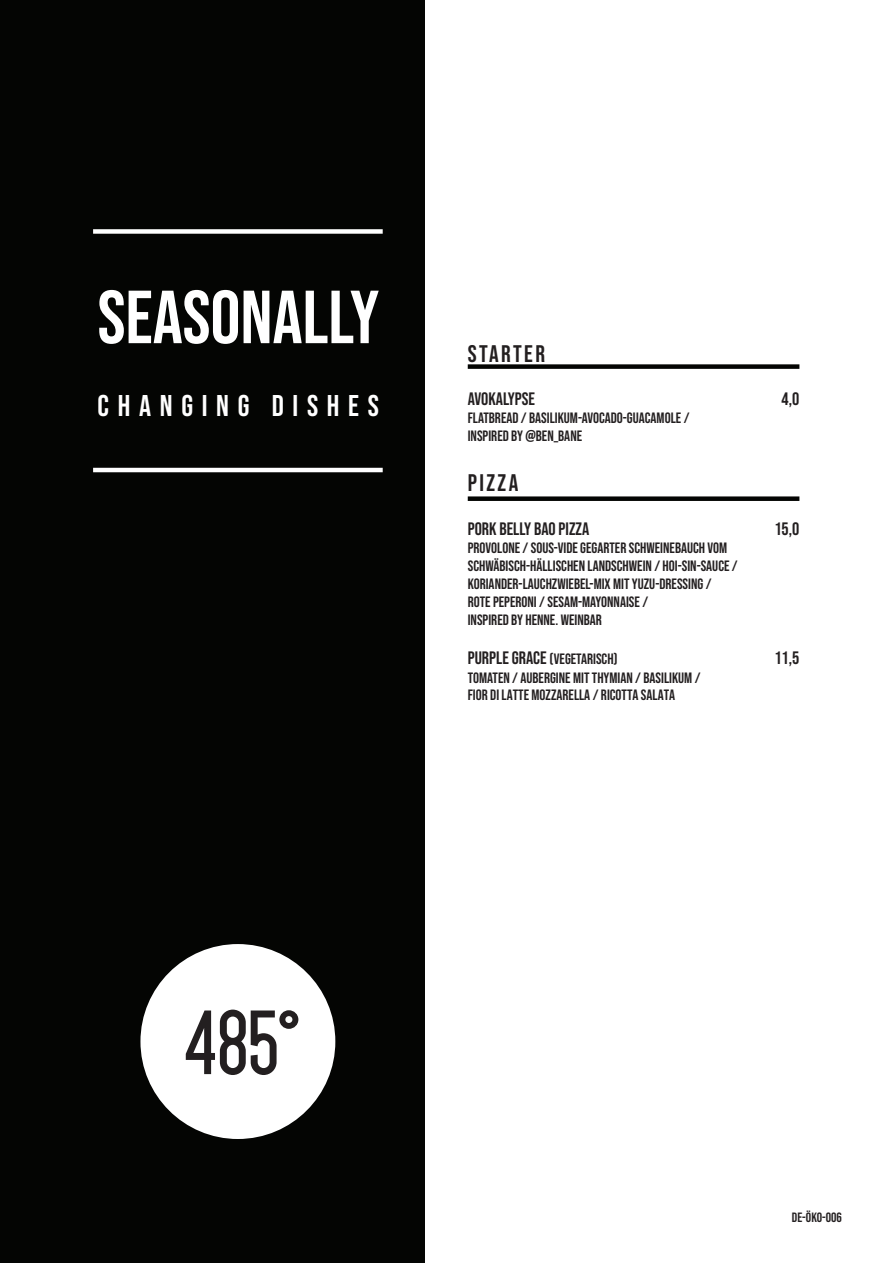
<style>
.page{position:relative;width:893px;height:1263px;background:#fff}
.page>*{position:absolute;margin:0;border:0;box-sizing:border-box;transform-origin:0 0}
.t1{font:75px "Bebas Neue";color:#fff}
.t2{font:30px "Bebas Neue";letter-spacing:.29em;color:#fff}
.t3{font:24px "Bebas Neue";letter-spacing:.1em;color:#231f20}
.first_line{font:18px "Bebas Neue";color:#231f20}
.t4{font:15px/18px "Bebas Neue";color:#231f20}
.t5{font:13.5px "Bebas Neue";color:#231f20}
.s1{font-size:18px}
</style>
<div class="page">
<div style="left:0;top:0;width:425px;height:1263px;background:#040503"></div>
<svg style="left:140px;top:944px;width:195px;height:195px"></svg>
<div style="left:468px;top:496px;width:331px;height:5px;background:#040503"></div>
<div style="left:468px;top:364px;width:331px;height:5px;background:#040503"></div>
<div style="left:93px;top:229px;width:290px;height:5px;background:#fff"></div>
<hr style="left:93px;top:468px;width:290px;height:4px;background:#fff">
<p class="t1" style="left:98px;top:275px;width:283px">SEASONALLY</p>
<p class="t2" style="left:98px;top:389px;width:283px">CHANGING DISHES</p>
<p class="t3" style="left:468px;top:340px;width:79px">STARTER</p>
<p class="first_line" style="left:468px;top:388px;width:69px">AVOKALYPSE</p>
<p class="first_line" style="left:782px;top:388px;width:19px">4,0</p>
<p class="t4" style="left:468px;top:409px;width:223px">FLATBREAD / BASILIKUM-AVOCADO-GUACAMOLE /</p>
<p class="t4" style="left:468px;top:427px;width:116px">INSPIRED BY @BEN_BANE</p>
<p class="t3" style="left:468px;top:469px;width:52px">PIZZA</p>
<p class="first_line" style="left:774px;top:518px;width:26px">15,0</p>
<p class="first_line" style="left:468px;top:518px;width:123px">PORK BELLY BAO PIZZA</p>
<p class="t4" style="left:468px;top:538px;width:271px">PROVOLONE / SOUS-VIDE GEGARTER SCHWEINEBAUCH VOM SCHWÄBISCH-HÄLLISCHEN LANDSCHWEIN / HOI-SIN-SAUCE / KORIANDER-LAUCHZWIEBEL-MIX MIT YUZU-DRESSING / ROTE PEPERONI / SESAM-MAYONNAISE /<br>INSPIRED BY HENNE. WEINBAR</p>
<p class="t4" style="left:468px;top:650px;width:234px"><span class="s1">PURPLE GRACE</span> (VEGETARISCH)<br>TOMATEN / AUBERGINE MIT THYMIAN / BASILIKUM /<br>FIOR DI LATTE MOZZARELLA / RICOTTA SALATA</p>
<p class="first_line" style="left:774px;top:648px;width:26px">11,5</p>
<p class="t5" style="left:792px;top:1210px;width:52px">DE-ÖKO-006</p>
</div>
